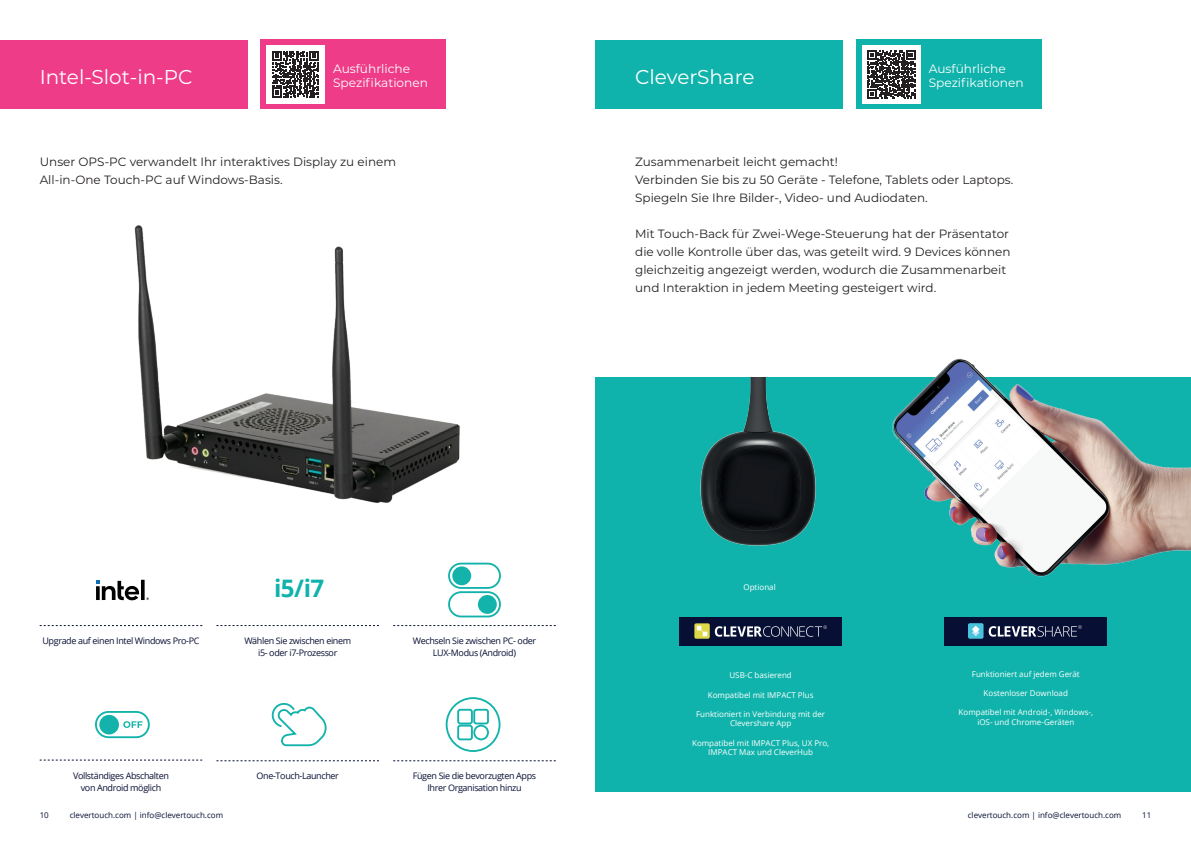
<style>
.page{position:relative;width:1191px;height:842px;background:#fff}
.page>*{position:absolute;margin:0;border:0;box-sizing:border-box;transform-origin:0 0}
.t1{font:700 24.1px "Open Sans";color:#10b3ab}
.Title_White{font:20px "Montserrat";color:#fff}
.t2{font:12.2px/14.2px "Montserrat";color:#fff}
.Intro_Paragraph_Blac{font:12px/18px "Montserrat";color:#231f20}
.Icon_Notes{font:9px/12px "Open Sans";letter-spacing:-.04em;color:#071034;text-align:center}
.t3{font:8px/9.6px "Open Sans";color:#fff;text-align:center}
.t4{font:8px "Open Sans";color:#071034}
</style>
<div class="page">
<div style="left:0;top:40px;width:247px;height:69px;background:#ee3c89"></div>
<div style="left:261px;top:40px;width:185px;height:69px;background:#ee3c89"></div>
<svg style="left:216px;top:760px;width:163px;height:1px"></svg>
<svg style="left:40px;top:625px;width:162px;height:1px"></svg>
<svg style="left:393px;top:760px;width:163px;height:1px"></svg>
<svg style="left:216px;top:625px;width:163px;height:1px"></svg>
<svg style="left:40px;top:760px;width:162px;height:1px"></svg>
<svg style="left:393px;top:625px;width:163px;height:1px"></svg>
<div style="left:448px;top:563px;width:53px;height:26px;border:2px solid #13b3ab;border-radius:12px"></div>
<div style="left:452px;top:566px;width:19px;height:19px;background:#13b3ab;border-radius:50%"></div>
<div style="left:448px;top:591px;width:53px;height:26px;border:2px solid #13b3ab;border-radius:12px"></div>
<div style="left:478px;top:595px;width:19px;height:19px;background:#13b3ab;border-radius:50%"></div>
<svg style="left:271px;top:702px;width:56px;height:45px"></svg>
<svg style="left:445px;top:697px;width:56px;height:55px"></svg>
<svg style="left:96px;top:580px;width:53px;height:20px"></svg>
<div style="left:95px;top:711px;width:55px;height:27px;border:2px solid #13b3ab;border-radius:13px"></div>
<div style="left:99px;top:715px;width:20px;height:19px;background:#13b3ab;border-radius:50%"></div>
<svg style="left:123px;top:721px;width:19px;height:7px"></svg>
<img style="left:134px;top:225px;width:326px;height:278px">
<div style="left:595px;top:377px;width:596px;height:414px;background:#10b3ab"></div>
<div style="left:595px;top:40px;width:248px;height:69px;background:#10b3ab"></div>
<div style="left:856px;top:40px;width:186px;height:69px;background:#10b3ab"></div>
<div style="left:944px;top:617px;width:163px;height:28px;background:#071034"></div>
<div style="left:679px;top:617px;width:163px;height:28px;background:#071034"></div>
<svg style="left:715px;top:625px;width:112px;height:12px"></svg>
<svg style="left:694px;top:623px;width:15px;height:16px"></svg>
<svg style="left:697px;top:626px;width:10px;height:10px"></svg>
<svg style="left:988px;top:625px;width:93px;height:12px"></svg>
<div style="left:968px;top:623px;width:15px;height:16px;background:#47c3dc;border-radius:2px"></div>
<svg style="left:972px;top:629px;width:7px;height:7px"></svg>
<svg style="left:972px;top:626px;width:7px;height:7px"></svg>
<img style="left:700px;top:377px;width:116px;height:169px">
<img style="left:892px;top:359px;width:299px;height:217px">
<div style="left:266px;top:45px;width:58px;height:58px;background:#fff"></div>
<svg style="left:272px;top:51px;width:47px;height:47px"></svg>
<div style="left:862px;top:45px;width:58px;height:59px;background:#fff"></div>
<svg style="left:867px;top:51px;width:48px;height:47px"></svg>
<p class="Title_White" style="left:40px;top:63px;width:154px">Intel-Slot-in-PC</p>
<p class="t2" style="left:333px;top:61px;width:97px">Ausführliche<br>Spezifikationen</p>
<p class="t2" style="left:928px;top:61px;width:79px">Ausführliche</p>
<p class="Title_White" style="left:635px;top:63px;width:121px">CleverShare</p>
<p class="t2" style="left:928px;top:76px;width:96px">Spezifikationen</p>
<p class="Intro_Paragraph_Blac" style="left:40px;top:153px;width:358px">Unser OPS-PC verwandelt Ihr interaktives Display zu einem<br>All-in-One Touch-PC auf Windows-Basis.</p>
<p class="Intro_Paragraph_Blac" style="left:635px;top:153px;width:380px">Zusammenarbeit leicht gemacht!<br>Verbinden Sie bis zu 50 Geräte - Telefone, Tablets oder Laptops.<br>Spiegeln Sie Ihre Bilder-, Video- und Audiodaten.</p>
<p class="Intro_Paragraph_Blac" style="left:635px;top:225px;width:377px">Mit Touch-Back für Zwei-Wege-Steuerung hat der Präsentator die volle Kontrolle über das, was geteilt wird. 9 Devices können gleichzeitig angezeigt werden, wodurch die Zusammenarbeit und Interaktion in jedem Meeting gesteigert wird.</p>
<p class="Icon_Notes" style="left:42px;top:635px;width:159px">Upgrade auf einen Intel Windows Pro-PC</p>
<p class="t1" style="left:274px;top:571px;width:52px">i5/i7</p>
<p class="Icon_Notes" style="left:244px;top:635px;width:108px">Wählen Sie zwischen einem i5- oder i7-Prozessor</p>
<p class="Icon_Notes" style="left:73px;top:769px;width:97px">Vollständiges Abschalten von Android möglich</p>
<p class="Icon_Notes" style="left:257px;top:770px;width:84px">One-Touch-Launcher</p>
<p class="Icon_Notes" style="left:413px;top:635px;width:125px">Wechseln Sie zwischen PC- oder<br>LUX-Modus (Android)</p>
<p class="Icon_Notes" style="left:413px;top:770px;width:125px">Fügen Sie die bevorzugten Apps<br>Ihrer Organisation hinzu</p>
<p class="t3" style="left:743px;top:582px;width:34px">Optional</p>
<p class="t3" style="left:729px;top:670px;width:64px">USB-C basierend</p>
<p class="t3" style="left:708px;top:690px;width:107px">Kompatibel mit IMPACT Plus</p>
<p class="t3" style="left:696px;top:709px;width:131px">Funktioniert in Verbindung mit der<br>Clevershare App</p>
<p class="t3" style="left:692px;top:738px;width:139px">Kompatibel mit IMPACT Plus, UX Pro,<br>IMPACT Max und CleverHub</p>
<p class="t3" style="left:972px;top:669px;width:109px">Funktioniert auf jedem Gerät</p>
<p class="t3" style="left:983px;top:688px;width:86px">Kostenloser Download</p>
<p class="t3" style="left:958px;top:707px;width:136px">Kompatibel mit Android-, Windows-, iOS- und Chrome-Geräten</p>
<p class="t4" style="left:40px;top:809px;width:11px">10</p>
<p class="t4" style="left:70px;top:809px;width:155px">clevertouch.com | info@clevertouch.com</p>
<p class="t4" style="left:967px;top:809px;width:155px">clevertouch.com | info@clevertouch.com</p>
<p class="t4" style="left:1142px;top:809px;width:11px">11</p>
</div>
